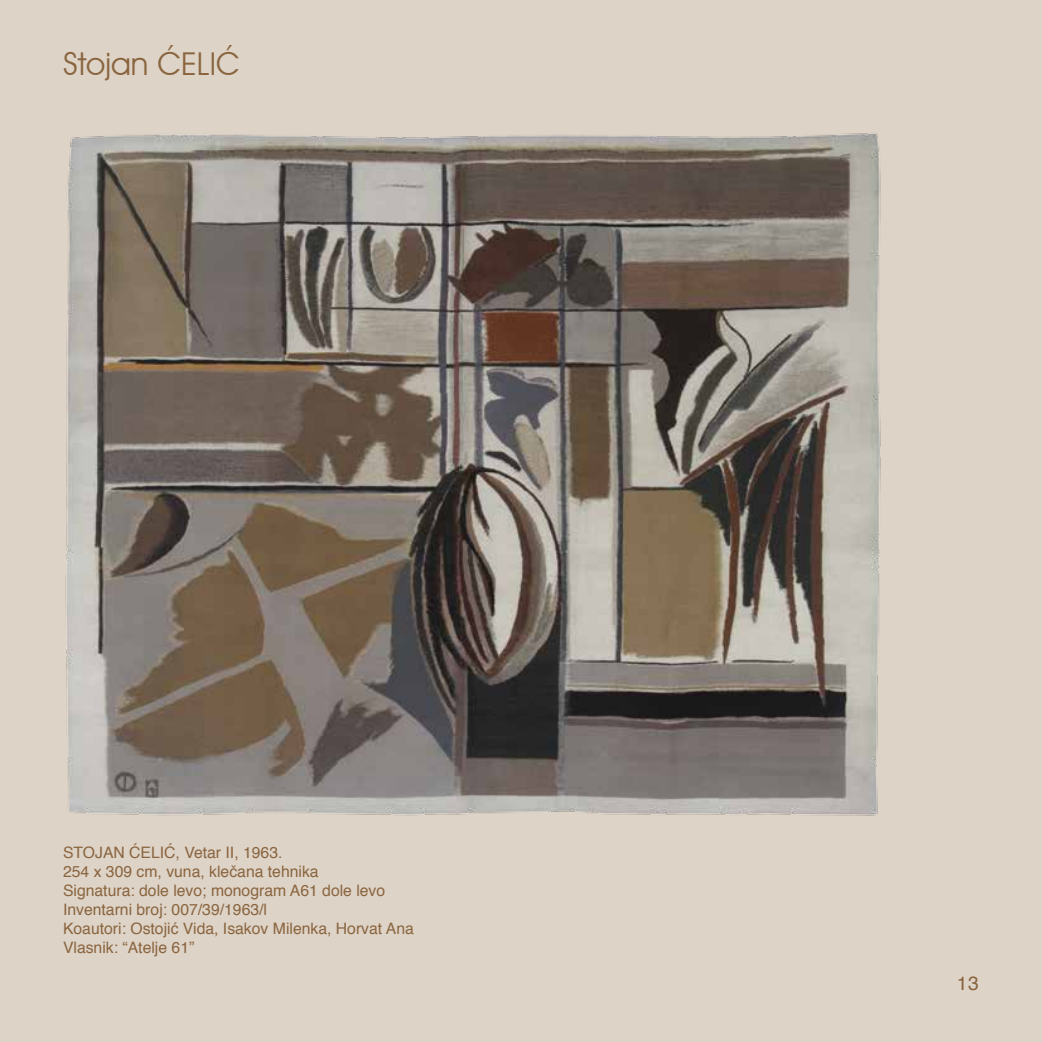
<style>
.page{position:relative;width:1042px;height:1042px;background:#ded3c7}
.page>*{position:absolute;margin:0;border:0;box-sizing:border-box;transform-origin:0 0}
.t1{font:31.5px "Avant Garde IT Cby BT";color:#89653f}
.t2{font:19.25px "Helvetica";color:#89653f}
.t3{font:15.75px/18.9px "Helvetica";color:#89653f}
</style>
<div class="page">
<img style="left:65px;top:133px;width:816px;height:683px">
<h1 class="t1" style="left:63px;top:45px;width:178px">Stojan ĆELIĆ</h1>
<p class="t3" style="left:63px;top:843px;width:352px">STOJAN ĆELIĆ, Vetar II, 1963.<br>254 x 309 cm, vuna, klečana tehnika<br>Signatura: dole levo; monogram A61 dole levo Inventarni broj: 007/39/1963/l<br>Koautori: Ostojić Vida, Isakov Milenka, Horvat Ana Vlasnik: “Atelje 61”</p>
<p class="t2" style="left:957px;top:968px;width:24px">13</p>
</div>
